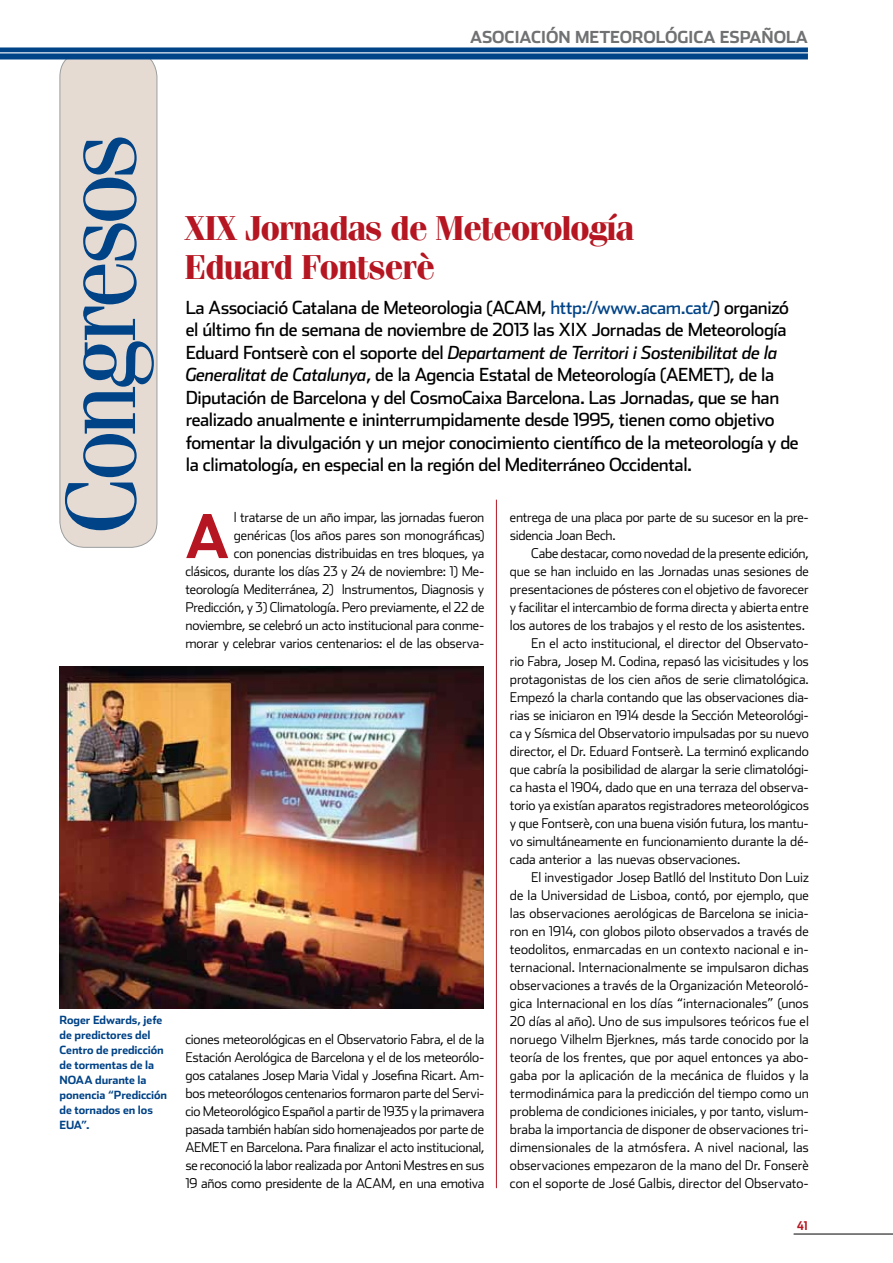
<style>
.page{position:relative;width:893px;height:1263px;background:#fff}
.page>*{position:absolute;margin:0;border:0;box-sizing:border-box;transform-origin:0 0}
.t1{font:99px "Fenice Std";letter-spacing:-.06em;color:#004387}
.t2{font:700 59.7px "Stainless";color:#b51621}
.t3{font:700 34.5px/39px "Fenice Std";letter-spacing:-.04em;color:#b51621}
.t4{font:18px/22.5px "Stainless";letter-spacing:-.02em;color:#000}
.t5{font:700 16.5px "Stainless";color:#707172}
.t6{font:300 13.5px/18px "Stainless";letter-spacing:-.01em;color:#000;text-align:right}
.t7{font:700 12px "Stainless Cond";color:#b51621}
.t8{font:700 11.25px/15px "Stainless";letter-spacing:-.005em;color:#004387}
.s1{color:#004387}
.s2{font-style:italic}
</style>
<div class="page">
<hr style="left:794px;top:1234px;width:99px;height:1px;background:#000">
<div style="left:60px;top:51px;width:97px;height:496px;background:#e5dbd3;border-radius:26px"></div>
<div style="left:60px;top:51px;width:97px;height:497px;border:1px solid #9c9e9f;border-radius:26px"></div>
<hr style="left:496px;top:500px;width:1px;height:688px;background:#b51621">
<img style="left:60px;top:666px;width:423px;height:342px">
<div style="left:0;top:47px;width:808px;height:12px;background:#004387"></div>
<hr style="left:0;top:52px;width:808px;height:1px;background:#fff">
<p class="t5" style="left:470px;top:27px;width:11px">ASOCIACIÓN</p>
<p class="t5" style="left:575px;top:27px;width:26px">METEOROLÓGICA</p>
<p class="t5" style="left:720px;top:27px;width:66px">ESPAÑOLA</p>
<h1 class="t1" style="left:42px;top:536px;width:404px;rotate:-90deg">Congresos</h1>
<p class="t8" style="left:60px;top:1012px;width:106px">Roger Edwards, jefe de predictores del<br>Centro de predicción de tormentas de la<br>NOAA</p>
<p class="t8" style="left:60px;top:1072px;width:109px;text-indent:36px">durante la ponencia “Predicción de tornados en los<br>EUA</p>
<p class="t8" style="left:81px;top:1117px;width:10px">”.</p>
<h3 class="t3" style="left:185px;top:208px;width:451px">XIX Jornadas de Meteorología<br>Eduard Fontserè</h3>
<p class="t4" style="left:186px;top:296px;width:615px">La Associació Catalana de Meteorologia (ACAM, <span class="s1">http://www.acam.cat/</span>) organizó el último fin de semana de noviembre de 2013 las XIX Jornadas de Meteorología Eduard Fontserè con el soporte del <span class="s2">Departament de Territori i Sostenibilitat de la Generalitat de Catalunya</span>, de la Agencia Estatal de Meteorología (AEMET), de la Diputación de Barcelona y del CosmoCaixa Barcelona. Las Jornadas, que se han realizado anualmente e ininterrumpidamente desde 1995, tienen como objetivo fomentar la divulgación y un mejor conocimiento científico de la meteorología y de la climatología, en especial en la región del Mediterráneo Occidental.</p>
<h2 class="t2" style="left:185px;top:501px;width:44px">A</h2>
<p class="t6" style="left:510px;top:508px;width:300px;text-align:left">entrega de una placa por parte de su sucesor en la pre&shy;sidencia Joan Bech.</p>
<p class="t6" style="left:531px;top:544px;width:279px">Cabe destacar, como novedad de la presente edición,</p>
<p class="t6" style="left:510px;top:562px;width:300px">que se han incluido en las Jornadas unas sesiones de</p>
<p class="t6" style="left:510px;top:580px;width:300px">presentaciones de pósteres con el objetivo de favorecer</p>
<p class="t6" style="left:510px;top:598px;width:300px">y facilitar el intercambio de forma directa y abierta entre</p>
<p class="t6" style="left:510px;top:616px;width:297px">los autores de los trabajos y el resto de los asistentes.</p>
<p class="t6" style="left:531px;top:634px;width:279px">En el acto institucional, el director del Observato-</p>
<p class="t6" style="left:510px;top:652px;width:300px">rio Fabra, Josep M. Codina, repasó las vicisitudes y los</p>
<p class="t6" style="left:510px;top:670px;width:300px">protagonistas de los cien años de serie climatológica.</p>
<p class="t6" style="left:510px;top:688px;width:300px">Empezó la charla contando que las observaciones dia-</p>
<p class="t6" style="left:510px;top:706px;width:300px">rias se iniciaron en 1914 desde la Sección Meteorológi-</p>
<p class="t6" style="left:510px;top:724px;width:300px">ca y Sísmica del Observatorio impulsadas por su nuevo</p>
<p class="t6" style="left:510px;top:742px;width:300px">director, el Dr. Eduard Fontserè. La terminó explicando</p>
<p class="t6" style="left:510px;top:760px;width:300px">que cabría la posibilidad de alargar la serie climatológi-</p>
<p class="t6" style="left:510px;top:778px;width:300px">ca hasta el 1904, dado que en una terraza del observa-</p>
<p class="t6" style="left:510px;top:796px;width:300px">torio ya existían aparatos registradores meteorológicos</p>
<p class="t6" style="left:510px;top:814px;width:300px">y que Fontserè, con una buena visión futura, los mantu-</p>
<p class="t6" style="left:510px;top:832px;width:300px">vo simultáneamente en funcionamiento durante la dé-</p>
<p class="t6" style="left:510px;top:850px;width:232px">cada anterior a las nuevas observaciones.</p>
<p class="t6" style="left:531px;top:868px;width:279px">El investigador Josep Batlló del Instituto Don Luiz</p>
<p class="t6" style="left:510px;top:886px;width:300px">de la Universidad de Lisboa, contó, por ejemplo, que</p>
<p class="t6" style="left:510px;top:904px;width:300px">las observaciones aerológicas de Barcelona se inicia-</p>
<p class="t6" style="left:510px;top:922px;width:300px">ron en 1914, con globos piloto observados a través de</p>
<p class="t6" style="left:510px;top:940px;width:300px">teodolitos, enmarcadas en un contexto nacional e in-</p>
<p class="t6" style="left:510px;top:958px;width:300px">ternacional. Internacionalmente se impulsaron dichas</p>
<p class="t6" style="left:510px;top:976px;width:300px">observaciones a través de la Organización Meteoroló-</p>
<p class="t6" style="left:510px;top:994px;width:300px">gica Internacional en los días “internacionales” (unos</p>
<p class="t6" style="left:510px;top:1012px;width:300px">20 días al año). Uno de sus impulsores teóricos fue el</p>
<p class="t6" style="left:510px;top:1030px;width:300px">noruego Vilhelm Bjerknes, más tarde conocido por la</p>
<p class="t6" style="left:510px;top:1048px;width:300px">teoría de los frentes, que por aquel entonces ya abo-</p>
<p class="t6" style="left:510px;top:1066px;width:300px">gaba por la aplicación de la mecánica de fluidos y la</p>
<p class="t6" style="left:510px;top:1084px;width:300px">termodinámica para la predicción del tiempo como un</p>
<p class="t6" style="left:510px;top:1102px;width:300px">problema de condiciones iniciales, y por tanto, vislum-</p>
<p class="t6" style="left:510px;top:1120px;width:300px">braba la importancia de disponer de observaciones tri-</p>
<p class="t6" style="left:510px;top:1138px;width:300px">dimensionales de la atmósfera. A nivel nacional, las</p>
<p class="t6" style="left:510px;top:1156px;width:300px">observaciones empezaron de la mano del Dr. Fonserè</p>
<p class="t6" style="left:510px;top:1174px;width:300px">con el soporte de José Galbis, director del Observato-</p>
<p class="t6" style="left:185px;top:508px;width:300px">l tratarse de un año impar, las jornadas fueron genéricas (los años pares son monográficas)<br>con ponencias distribuidas en tres bloques, ya<br>clásicos, durante los días 23 y 24 de noviembre: 1) Me&shy;teorología Mediterránea, 2) Instrumentos, Diagnosis y Predicción, y 3) Climatología. Pero previamente, el 22 de noviembre, se celebró un acto institucional para conme&shy;morar y celebrar varios centenarios: el de las observa-</p>
<p class="t6" style="left:185px;top:1030px;width:301px;text-align:justify">ciones meteorológicas en el Observatorio Fabra, el de la Estación Aerológica de Barcelona y el de los meteorólo&shy;gos catalanes Josep Maria Vidal y Josefina Ricart. Am&shy;bos meteorólogos centenarios formaron parte del Servi&shy;cio Meteorológico Español a partir de 1935 y la primavera pasada también habían sido homenajeados por parte de AEMET en Barcelona. Para finalizar el acto institucional, se reconoció la labor realizada por Antoni Mestres en sus 19 años como presidente de la ACAM, en una emotiva</p>
<p class="t7" style="left:797px;top:1218px;width:12px">41</p>
</div>
